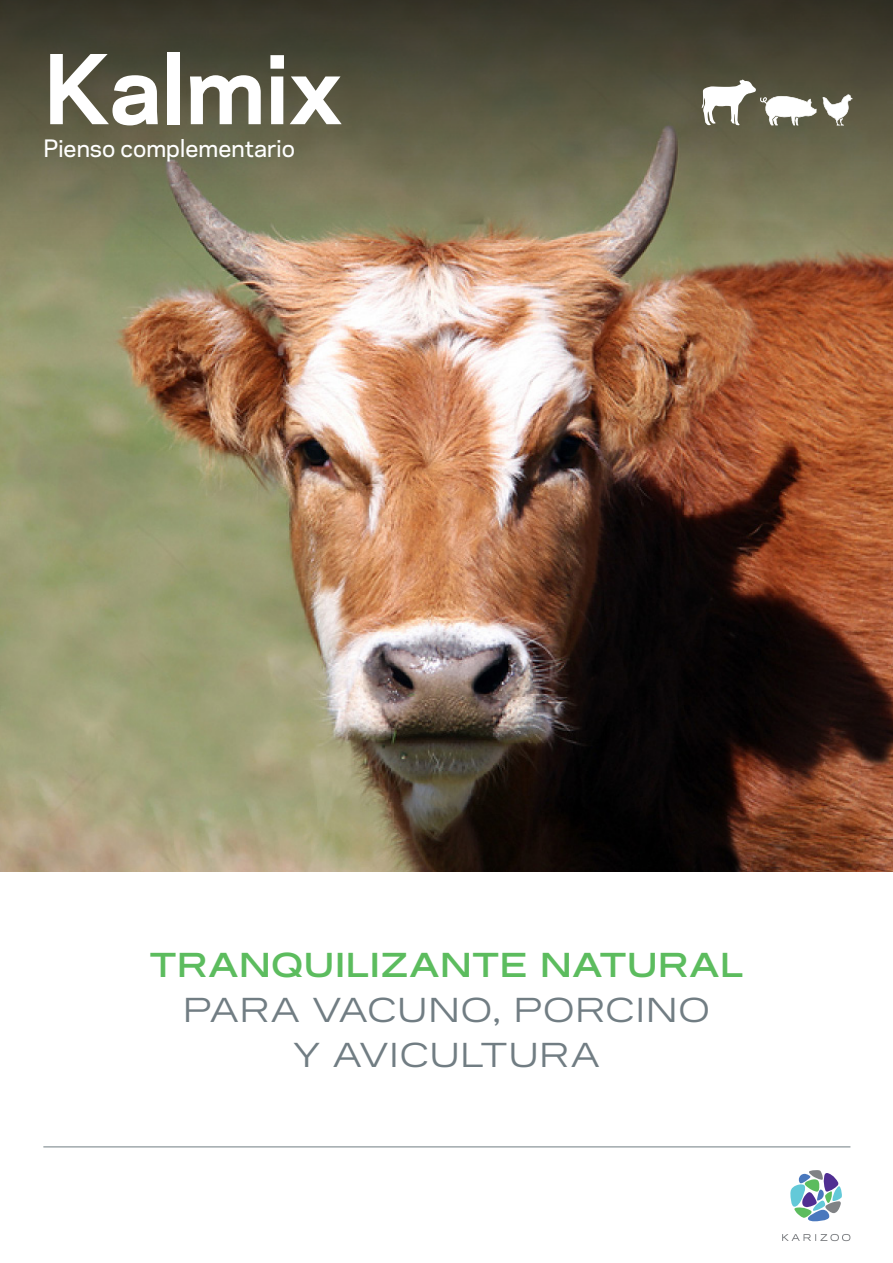
<style>
.page{position:relative;width:893px;height:1263px;background:#fff}
.page>*{position:absolute;margin:0;border:0;box-sizing:border-box;transform-origin:0 0}
.t1{font:700 90px "Galaxie Polaris";letter-spacing:-.015em;color:#fff}
.t2{font:34.5px/45px "Reservation Wide";letter-spacing:.045em;color:#717d83;text-align:center}
.t3{font:700 34.5px "Reservation Wide";letter-spacing:.045em;color:#5cbc5e}
.t4{font:500 22.5px "Galaxie Polaris";color:#fff}
</style>
<div class="page">
<img style="left:0;top:259px;width:893px;height:613px">
<svg style="left:0;top:0;width:893px;height:259px;background:#66624a"></svg>
<hr style="left:43px;top:1147px;width:807px;height:1px;background:#717d83">
<svg style="left:790px;top:1170px;width:52px;height:51px"></svg>
<svg style="left:782px;top:1234px;width:68px;height:7px"></svg>
<svg style="left:702px;top:79px;width:114px;height:47px"></svg>
<svg style="left:822px;top:93px;width:31px;height:32px"></svg>
<h1 class="t1" style="left:43px;top:22px;width:301px">Kalmix</h1>
<p class="t4" style="left:43px;top:132px;width:253px">Pienso complementario</p>
<p class="t3" style="left:150px;top:944px;width:595px">TRANQUILIZANTE NATURAL</p>
<p class="t2" style="left:183px;top:988px;width:528px">PARA VACUNO, PORCINO<br>Y AVICULTURA</p>
</div>
